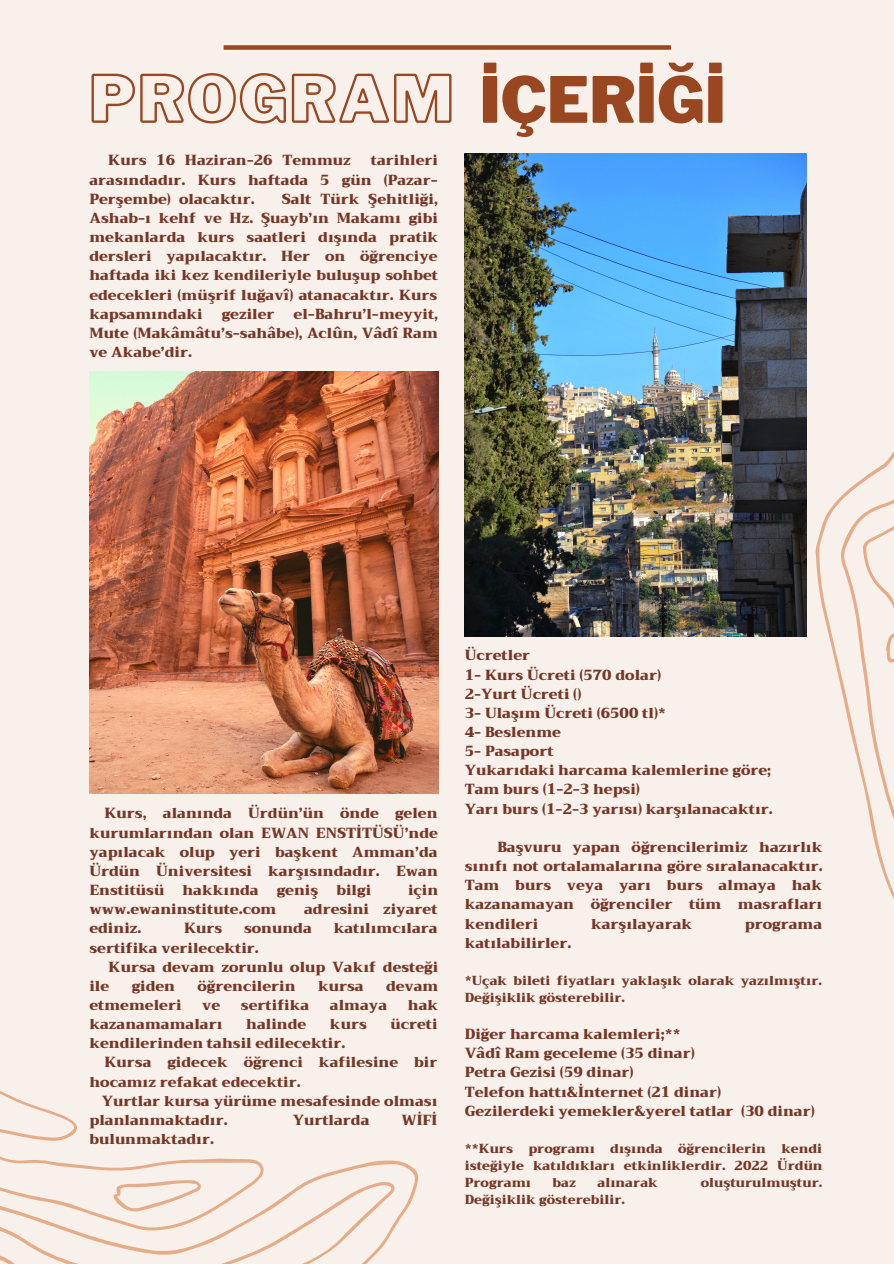
<style>
.page{position:relative;width:894px;height:1264px;background:#fff}
.page>*{position:absolute;margin:0;border:0;box-sizing:border-box;transform-origin:0 0}
.t1{font:900 63px "Libre Franklin";letter-spacing:.02em;color:rgb(0 0 0/0)}
.t2{font:900 14.25px/19.2px "Trirong";color:#743727;text-align:justify}
.t3{font:900 12.75px/17px "Trirong";color:#743727}
.s1{color:#994721}
</style>
<div class="page">
<div style="left:0;top:0;width:893px;height:1263px;background:#f8f0eb"></div>
<svg style="left:815px;top:453px;width:78px;height:444px"></svg>
<svg style="left:0;top:1091px;width:418px;height:172px"></svg>
<img style="left:89px;top:371px;width:349px;height:422px">
<div style="left:223px;top:45px;width:447px;height:5px;background:#994721"></div>
<img style="left:464px;top:153px;width:342px;height:483px">
<svg style="left:91px;top:73px;width:361px;height:51px"></svg>
<h1 class="t1" style="left:89px;top:61px;width:637px">PROGRAM <span class="s1">İÇERİĞİ</span></h1>
<p class="t2" style="left:108px;top:151px;width:244px">Kurs 16 Haziran-26 Temmuz</p>
<p class="t2" style="left:89px;top:151px;width:350px;text-indent:281px">tarihleri arasındadır. Kurs haftada 5 gün (Pazar-Perşembe) olacaktır.</p>
<p class="t2" style="left:89px;top:189px;width:350px;text-indent:192px">Salt Türk Şehitliği, Ashab-ı kehf ve Hz. Şuayb’ın Makamı gibi mekanlarda kurs saatleri dışında pratik dersleri yapılacaktır. Her on öğrenciye haftada iki kez kendileriyle buluşup sohbet edecekleri (müşrif luğavî) atanacaktır. Kurs kapsamındaki</p>
<p class="t2" style="left:89px;top:304px;width:350px;text-indent:204px">el-Bahru’l-meyyit, Mute (Makâmâtu’s-sahâbe), Aclûn, Vâdî Ram ve Akabe’dir.</p>
<p class="t2" style="left:222px;top:304px;width:54px">geziler</p>
<p class="t2" style="left:89px;top:804px;width:350px;text-indent:15px">Kurs, alanında Ürdün’ün önde gelen kurumlarından olan EWAN ENSTİTÜSÜ’nde yapılacak olup yeri başkent Amman’da Ürdün Üniversitesi karşısındadır. Ewan Enstitüsü</p>
<p class="t2" style="left:182px;top:880px;width:78px">hakkında</p>
<p class="t2" style="left:277px;top:880px;width:43px">geniş</p>
<p class="t2" style="left:336px;top:880px;width:36px">bilgi</p>
<p class="t2" style="left:408px;top:880px;width:32px">için</p>
<p class="t2" style="left:89px;top:899px;width:188px">www.ewaninstitute.com</p>
<p class="t2" style="left:304px;top:899px;width:135px">adresini ziyaret</p>
<p class="t2" style="left:89px;top:918px;width:54px">ediniz.</p>
<p class="t2" style="left:184px;top:918px;width:40px">Kurs</p>
<p class="t2" style="left:244px;top:918px;width:69px">sonunda</p>
<p class="t2" style="left:333px;top:918px;width:105px">katılımcılara</p>
<p class="t2" style="left:89px;top:938px;width:171px">sertifika verilecektir.</p>
<p class="t2" style="left:109px;top:957px;width:331px">Kursa devam zorunlu olup Vakıf desteği</p>
<p class="t2" style="left:89px;top:976px;width:21px">ile</p>
<p class="t2" style="left:132px;top:976px;width:45px">giden</p>
<p class="t2" style="left:197px;top:976px;width:100px">öğrencilerin</p>
<p class="t2" style="left:318px;top:976px;width:47px">kursa</p>
<p class="t2" style="left:386px;top:976px;width:54px">devam</p>
<p class="t2" style="left:89px;top:995px;width:94px">etmemeleri</p>
<p class="t2" style="left:202px;top:995px;width:19px">ve</p>
<p class="t2" style="left:241px;top:995px;width:70px">sertifika</p>
<p class="t2" style="left:330px;top:995px;width:59px">almaya</p>
<p class="t2" style="left:408px;top:995px;width:32px">hak</p>
<p class="t2" style="left:89px;top:1014px;width:134px">kazanamamaları</p>
<p class="t2" style="left:246px;top:1014px;width:62px">halinde</p>
<p class="t2" style="left:330px;top:1014px;width:38px">kurs</p>
<p class="t2" style="left:390px;top:1014px;width:49px">ücreti</p>
<p class="t2" style="left:89px;top:1033px;width:257px">kendilerinden tahsil edilecektir.</p>
<p class="t2" style="left:104px;top:1052px;width:334px">Kursa gidecek öğrenci kafilesine bir</p>
<p class="t2" style="left:89px;top:1072px;width:213px">hocamız refakat edecektir.</p>
<p class="t2" style="left:102px;top:1091px;width:337px">Yurtlar kursa yürüme mesafesinde olması</p>
<p class="t2" style="left:89px;top:1110px;width:140px">planlanmaktadır.</p>
<p class="t2" style="left:292px;top:1110px;width:78px">Yurtlarda</p>
<p class="t2" style="left:401px;top:1110px;width:37px">WİFİ</p>
<p class="t2" style="left:89px;top:1129px;width:126px">bulunmaktadır.</p>
<p class="t2" style="left:464px;top:646px;width:309px;text-align:left">Ücretler<br>1- Kurs Ücreti (570 dolar)<br>2-Yurt Ücreti ()<br>3- Ulaşım Ücreti (6500 tl)*<br>4- Beslenme<br>5- Pasaport<br>Yukarıdaki harcama kalemlerine göre;<br>Tam burs (1-2-3 hepsi)<br>Yarı burs (1-2-3 yarısı) karşılanacaktır.</p>
<p class="t2" style="left:464px;top:837px;width:359px;text-indent:33px">Başvuru yapan öğrencilerimiz hazırlık sınıfı not ortalamalarına göre sıralanacaktır.<br>Tam burs veya yarı burs almaya hak kazanamayan öğrenciler tüm masrafları kendileri</p>
<p class="t2" style="left:591px;top:914px;width:103px">karşılayarak</p>
<p class="t2" style="left:744px;top:914px;width:79px">programa</p>
<p class="t2" style="left:464px;top:933px;width:108px">katılabilirler.</p>
<p class="t3" style="left:464px;top:972px;width:359px">*Uçak bileti fiyatları yaklaşık olarak yazılmıştır.<br>Değişiklik gösterebilir.</p>
<p class="t2" style="left:464px;top:1024px;width:351px;text-align:left">Diğer harcama kalemleri;**<br>Vâdî Ram geceleme (35 dinar)<br>Petra Gezisi (59 dinar)<br>Telefon hattı&amp;İnternet (21 dinar)<br>Gezilerdeki yemekler&amp;yerel tatlar (30 dinar)</p>
<p class="t3" style="left:464px;top:1140px;width:359px;text-align:justify">**Kurs programı dışında öğrencilerin kendi isteğiyle katıldıkları etkinliklerdir. 2022 Ürdün Programı</p>
<p class="t3" style="left:552px;top:1174px;width:25px">baz</p>
<p class="t3" style="left:597px;top:1174px;width:62px">alınarak</p>
<p class="t3" style="left:700px;top:1174px;width:123px">oluşturulmuştur.</p>
<p class="t3" style="left:464px;top:1191px;width:162px">Değişiklik gösterebilir.</p>
</div>
